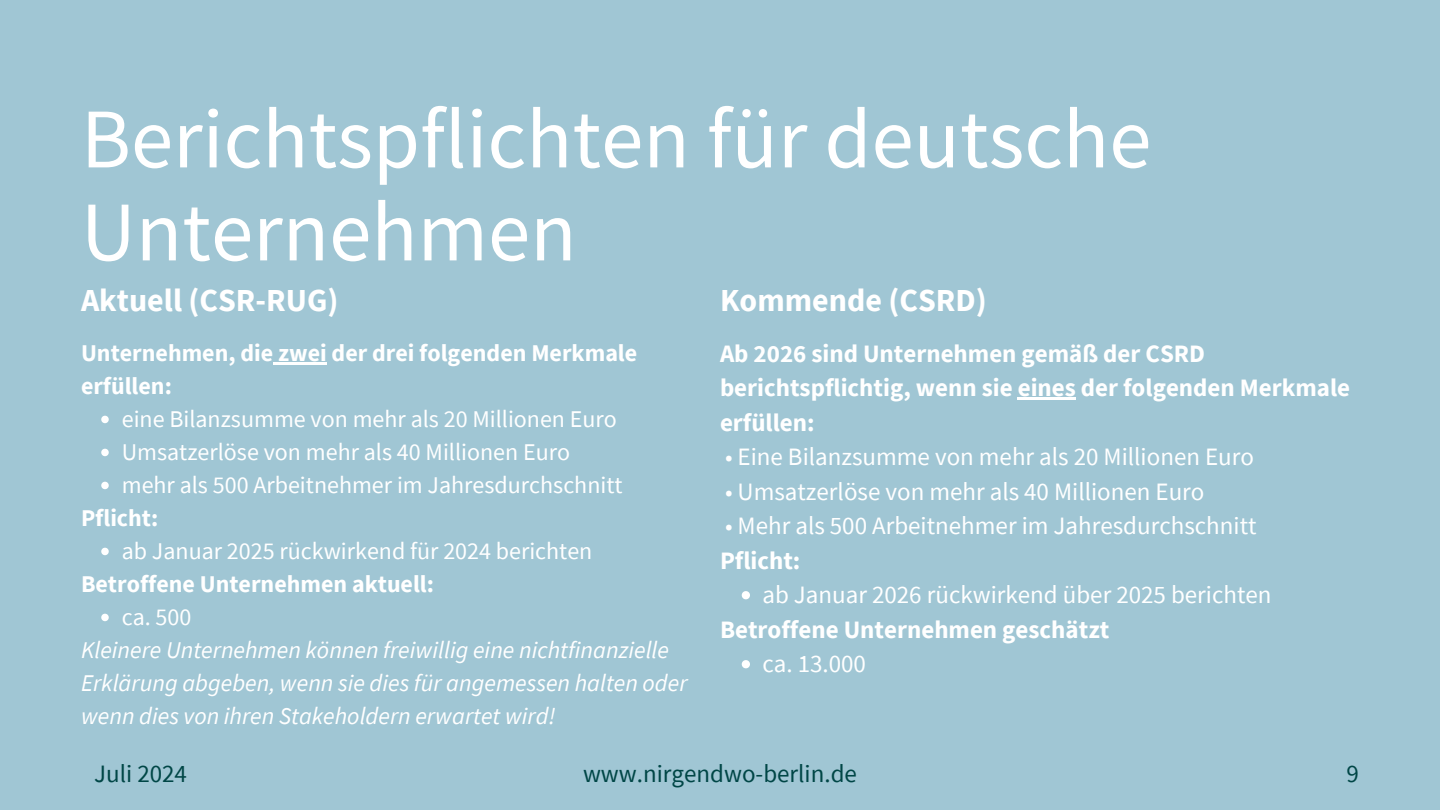
<style>
.page{position:relative;width:1440px;height:810px;background:#a0c6d4}
.page>*{position:absolute;margin:0;border:0;box-sizing:border-box;transform-origin:0 0}
.t1{font:85px/93px "Source Sans Pro";color:#fff}
.t2{font:700 32px "Source Sans Pro";color:#fff}
.t3{font:25px "Source Sans Pro";color:#fff}
.t4{font:700 25px/34.5px "Source Sans Pro";color:#fff}
.t5{font:25px "Source Sans Pro";color:#004646}
.t6{font:24px "Source Sans Pro";color:#fff}
.t7{font:italic 24px/33px "Source Sans Pro";color:#fff}
.t8{font:700 24px/33px "Source Sans Pro";color:#fff}
</style>
<div class="page">
<hr style="left:1018px;top:398px;width:58px;height:2px;background:#fff">
<svg style="left:742px;top:591px;width:8px;height:8px"></svg>
<svg style="left:742px;top:660px;width:8px;height:8px"></svg>
<hr style="left:273px;top:362px;width:54px;height:3px;background:#fff">
<svg style="left:101px;top:416px;width:8px;height:7px"></svg>
<svg style="left:101px;top:449px;width:8px;height:7px"></svg>
<svg style="left:101px;top:482px;width:8px;height:7px"></svg>
<svg style="left:101px;top:548px;width:8px;height:7px"></svg>
<svg style="left:101px;top:614px;width:8px;height:7px"></svg>
<h1 class="t1" style="left:81px;top:91px;width:1072px">Berichtspflichten für deutsche<br>Unternehmen</h1>
<p class="t2" style="left:81px;top:280px;width:259px">Aktuell (CSR-RUG)</p>
<h3 class="t2" style="left:720px;top:280px;width:268px">Kommende (CSRD)</h3>
<p class="t8" style="left:81px;top:336px;width:558px">Unternehmen, die zwei der drei folgenden Merkmale erfüllen:</p>
<p class="t6" style="left:122px;top:403px;width:497px">eine Bilanzsumme von mehr als 20 Millionen Euro</p>
<p class="t6" style="left:122px;top:436px;width:450px">Umsatzerlöse von mehr als 40 Millionen Euro</p>
<p class="t6" style="left:122px;top:469px;width:502px">mehr als 500 Arbeitnehmer im Jahresdurchschnitt</p>
<p class="t8" style="left:81px;top:501px;width:79px">Pflicht:</p>
<p class="t6" style="left:122px;top:535px;width:472px">ab Januar 2025 rückwirkend für 2024 berichten</p>
<p class="t8" style="left:81px;top:567px;width:355px">Betroffene Unternehmen aktuell:</p>
<h3 class="t6" style="left:122px;top:601px;width:71px">ca. 500</h3>
<p class="t7" style="left:81px;top:633px;width:608px">Kleinere Unternehmen können freiwillig eine nichtfinanzielle<br>Erklärung abgeben, wenn sie dies für angemessen halten oder wenn dies von ihren Stakeholdern erwartet wird!</p>
<p class="t5" style="left:94px;top:757px;width:94px">Juli 2024</p>
<p class="t5" style="left:583px;top:757px;width:275px">www.nirgendwo-berlin.de</p>
<p class="t5" style="left:1347px;top:757px;width:14px">9</p>
<h2 class="t4" style="left:720px;top:335px;width:632px">Ab 2026 sind Unternehmen gemäß der CSRD berichtspflichtig, wenn sie eines der folgenden Merkmale erfüllen:</h2>
<h2 class="t3" style="left:725px;top:440px;width:531px">• Eine Bilanzsumme von mehr als 20 Millionen Euro</h2>
<h3 class="t3" style="left:725px;top:475px;width:481px">• Umsatzerlöse von mehr als 40 Millionen Euro</h3>
<p class="t3" style="left:725px;top:509px;width:533px">• Mehr als 500 Arbeitnehmer im Jahresdurchschnitt</p>
<p class="t4" style="left:720px;top:542px;width:82px">Pflicht:</p>
<p class="t3" style="left:762px;top:578px;width:511px">ab Januar 2026 rückwirkend über 2025 berichten</p>
<h3 class="t4" style="left:720px;top:611px;width:391px">Betroffene Unternehmen geschätzt</h3>
<p class="t3" style="left:762px;top:647px;width:105px">ca. 13.000</p>
</div>
